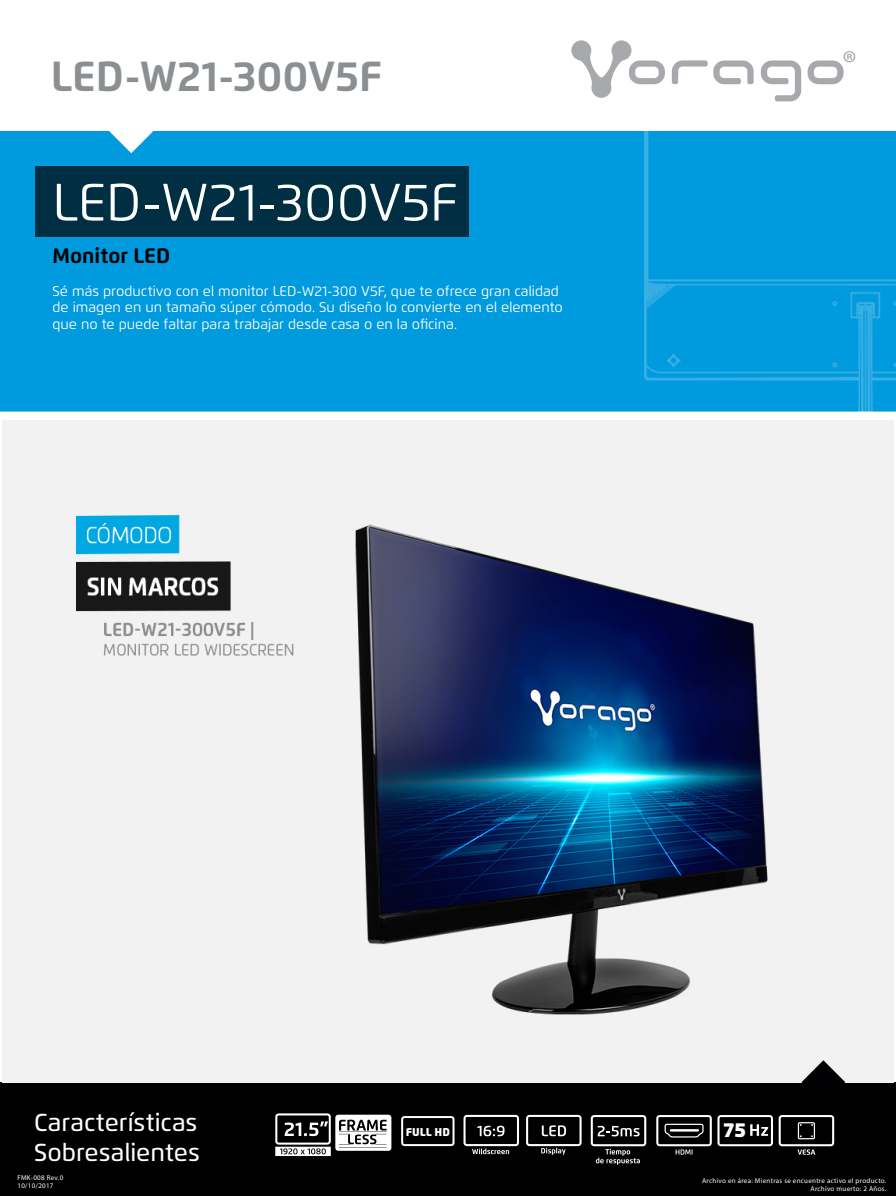
<style>
.page{position:relative;width:896px;height:1196px;background:#fff}
.page>*{position:absolute;margin:0;border:0;box-sizing:border-box;transform-origin:0 0}
.t1{font:52.5px "Flexo";color:#fff}
.t2{font:700 42px "Flexo";color:#8b8f91}
.t3{font:500 24.5px/29.4px "Flexo";color:#fff}
.t4{font:700 21px "Flexo";color:#000}
.t5{font:900 20.12px "Flexo";color:#fff}
.t6{font:14px/16.8px "Flexo";color:#fff}
.t7{font:900 11.38px "Flexo";color:#fff}
.t8{font:7px/7.9px "Myriad Pro";letter-spacing:.04em;color:#fff;text-align:right}
</style>
<div class="page">
<div style="left:0;top:1082px;width:896px;height:113px;background:#000"></div>
<div style="left:0;top:131px;width:896px;height:280px;background:#009ade"></div>
<img style="left:2px;top:420px;width:892px;height:662px">
<svg style="left:109px;top:131px;width:44px;height:22px"></svg>
<div style="left:35px;top:166px;width:434px;height:70px;background:#002e43"></div>
<svg style="left:802px;top:1060px;width:43px;height:23px"></svg>
<svg style="left:571px;top:40px;width:94px;height:58px"></svg>
<svg style="left:808px;top:51px;width:47px;height:33px"></svg>
<svg style="left:761px;top:60px;width:40px;height:42px"></svg>
<svg style="left:672px;top:60px;width:82px;height:24px"></svg>
<svg style="left:656px;top:1115px;width:117px;height:39px"></svg>
<svg style="left:464px;top:1114px;width:55px;height:40px"></svg>
<svg style="left:526px;top:1114px;width:56px;height:40px"></svg>
<svg style="left:591px;top:1115px;width:55px;height:49px"></svg>
<svg style="left:275px;top:1113px;width:116px;height:42px"></svg>
<svg style="left:779px;top:1115px;width:55px;height:39px"></svg>
<svg style="left:401px;top:1116px;width:54px;height:29px"></svg>
<h2 class="t2" style="left:51px;top:51px;width:333px">LED-W21-300V5F</h2>
<h1 class="t1" style="left:52px;top:170px;width:407px">LED-W21-300V5F</h1>
<h3 class="t4" style="left:52px;top:242px;width:119px">Monitor LED</h3>
<p class="t6" style="left:52px;top:282px;width:512px">Sé más productivo con el monitor LED-W21-300 V5F, que te ofrece gran calidad de imagen en un tamaño súper cómodo. Su diseño lo convierte en el elemento que no te puede faltar para trabajar desde casa o en la oficina.</p>
<h3 class="t3" style="left:34px;top:1107px;width:167px">Características<br>Sobresalientes</h3>
<p class="t8" style="left:18px;top:1173px;width:47px;text-align:left">FMK-008 Rev.0<br>10/10/2017</p>
<p class="t7" style="left:406px;top:1124px;width:46px">FULL HD</p>
<h3 class="t5" style="left:724px;top:1117px;width:24px">75</h3>
<p class="t8" style="left:702px;top:1176px;width:186px">Archivo en área: Mientras se encuentre activo el producto.<br>Archivo muerto: 2 Años.</p>
</div>
